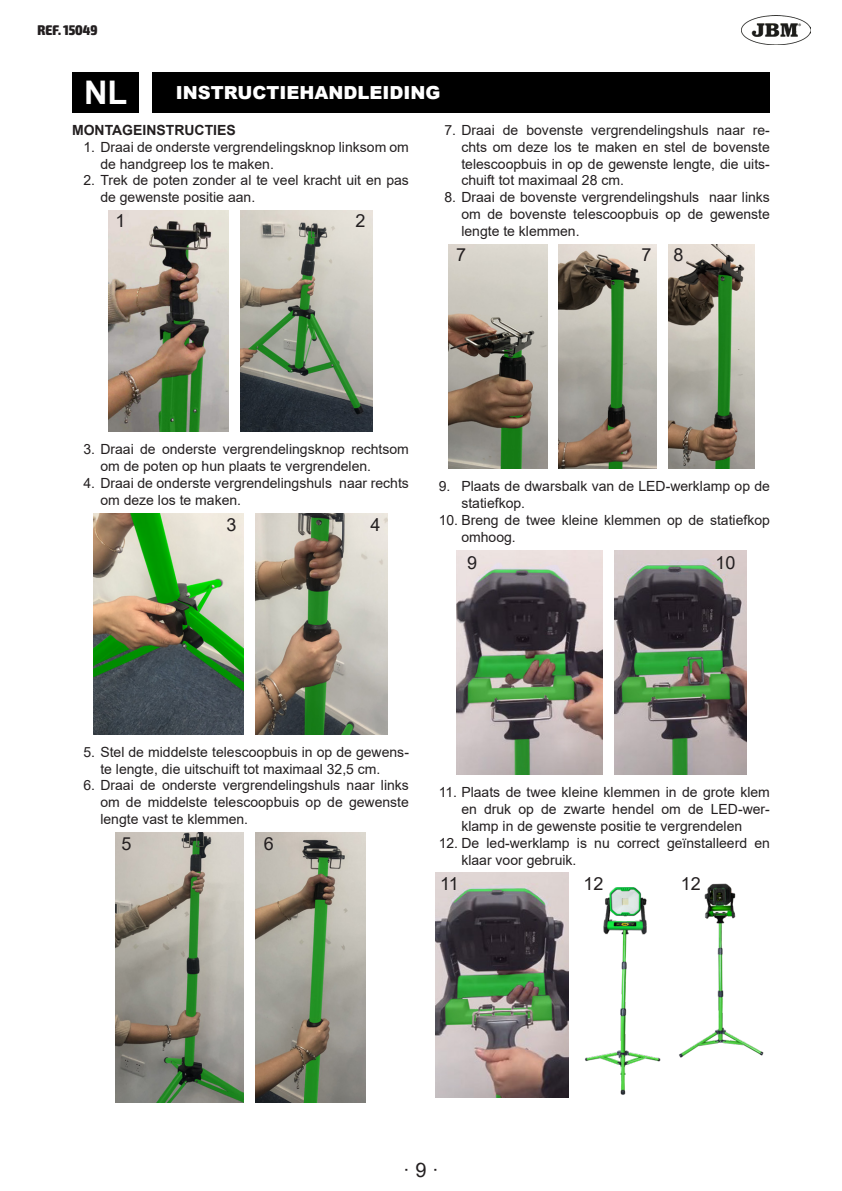
<style>
.page{position:relative;width:842px;height:1191px;background:#fff}
.page>*{position:absolute;margin:0;border:0;box-sizing:border-box;transform-origin:0 0}
.t1{font:700 32.6px "Arial";color:#fff}
.t2{font:20px "Arial";color:#231f20}
.t3{font:900 18px "Arial";color:#fff}
.Estilo_de_párrafo_2{font:18px "Arial";color:#231f20}
.t4{font:14px/16.8px "Arial";color:#231f20}
.Estilo_de_párrafo_3{font:700 14px "Arial";color:#231f20}
.t5{font:900 condensed 14px "Exo 2";color:#231f20}
</style>
<div class="page">
<img style="left:742px;top:16px;width:69px;height:28px">
<div style="left:72px;top:72px;width:67px;height:41px;background:#000"></div>
<div style="left:153px;top:72px;width:617px;height:41px;background:#000"></div>
<img style="left:109px;top:211px;width:120px;height:221px">
<img style="left:240px;top:211px;width:132px;height:221px">
<img style="left:94px;top:513px;width:150px;height:221px">
<img style="left:255px;top:513px;width:132px;height:221px">
<img style="left:115px;top:832px;width:129px;height:270px">
<img style="left:255px;top:832px;width:111px;height:270px">
<img style="left:449px;top:244px;width:98px;height:225px">
<img style="left:559px;top:244px;width:98px;height:225px">
<img style="left:669px;top:244px;width:85px;height:225px">
<img style="left:457px;top:551px;width:146px;height:224px">
<img style="left:614px;top:550px;width:132px;height:225px">
<img style="left:436px;top:873px;width:132px;height:224px">
<img style="left:585px;top:887px;width:76px;height:208px">
<img style="left:679px;top:883px;width:85px;height:175px">
<p class="t5" style="left:38px;top:21px;width:62px">REF. 15049</p>
<p class="t1" style="left:84px;top:69px;width:45px">NL</p>
<p class="t3" style="left:176px;top:80px;width:266px">INSTRUCTIEHANDLEIDING</p>
<p class="Estilo_de_párrafo_3" style="left:72px;top:120px;width:165px">MONTAGEINSTRUCTIES</p>
<p class="t4" style="left:100px;top:138px;width:310px;text-indent:-17px">1. Draai de onderste vergrendelingsknop linksom om de handgreep los te maken.</p>
<p class="t4" style="left:100px;top:172px;width:310px;text-indent:-17px">2. Trek de poten zonder al te veel kracht uit en pas de gewenste positie aan.</p>
<p class="t4" style="left:461px;top:122px;width:310px;text-align:justify;text-indent:-17px">7. Draai de bovenste vergrendelingshuls naar re&shy;chts om deze los te maken en stel de bovenste telescoopbuis in op de gewenste lengte, die uits&shy;chuift tot maximaal 28 cm.</p>
<p class="t4" style="left:461px;top:189px;width:310px;text-align:justify;text-indent:-17px">8. Draai de bovenste vergrendelingshuls naar links om de bovenste telescoopbuis op de gewenste lengte te klemmen.</p>
<p class="Estilo_de_párrafo_2" style="left:116px;top:208px;width:12px">1</p>
<p class="Estilo_de_párrafo_2" style="left:356px;top:208px;width:12px">2</p>
<p class="Estilo_de_párrafo_2" style="left:456px;top:242px;width:12px">7</p>
<p class="Estilo_de_párrafo_2" style="left:641px;top:242px;width:12px">7</p>
<p class="Estilo_de_párrafo_2" style="left:673px;top:242px;width:12px">8</p>
<p class="t4" style="left:100px;top:441px;width:310px;text-indent:-17px">3. Draai de onderste vergrendelingsknop rechtsom om de poten op hun plaats te vergrendelen.</p>
<p class="t4" style="left:100px;top:474px;width:310px;text-indent:-17px">4. Draai de onderste vergrendelingshuls naar rechts om deze los te maken.</p>
<p class="Estilo_de_párrafo_2" style="left:227px;top:512px;width:12px">3</p>
<p class="Estilo_de_párrafo_2" style="left:371px;top:512px;width:12px">4</p>
<p class="t4" style="left:461px;top:478px;width:310px;text-indent:-23px">9. Plaats de dwarsbalk van de LED-werklamp op de statiefkop.</p>
<p class="t4" style="left:461px;top:511px;width:310px;text-indent:-23px">10. Breng de twee kleine klemmen op de statiefkop omhoog.</p>
<p class="Estilo_de_párrafo_2" style="left:467px;top:550px;width:12px">9</p>
<p class="Estilo_de_párrafo_2" style="left:716px;top:550px;width:22px">10</p>
<p class="t4" style="left:100px;top:743px;width:310px;text-indent:-17px">5. Stel de middelste telescoopbuis in op de gewens&shy;te lengte, die uitschuift tot maximaal 32,5 cm.</p>
<p class="t4" style="left:100px;top:777px;width:310px;text-align:justify;text-indent:-17px">6. Draai de onderste vergrendelingshuls naar links om de middelste telescoopbuis op de gewenste lengte vast te klemmen.</p>
<p class="Estilo_de_párrafo_2" style="left:121px;top:831px;width:12px">5</p>
<p class="Estilo_de_párrafo_2" style="left:264px;top:831px;width:12px">6</p>
<p class="t4" style="left:461px;top:784px;width:310px;text-align:justify;text-indent:-23px">11. Plaats de twee kleine klemmen in de grote klem en druk op de zwarte hendel om de LED-wer&shy;klamp in de gewenste positie te vergrendelen</p>
<p class="t4" style="left:461px;top:834px;width:310px;text-indent:-23px">12. De led-werklamp is nu correct geïnstalleerd en klaar voor gebruik.</p>
<p class="Estilo_de_párrafo_2" style="left:440px;top:871px;width:20px">11</p>
<p class="Estilo_de_párrafo_2" style="left:583px;top:871px;width:22px">12</p>
<p class="Estilo_de_párrafo_2" style="left:681px;top:871px;width:22px">12</p>
<h2 class="t2" style="left:403px;top:1156px;width:37px">· 9 ·</h2>
</div>
